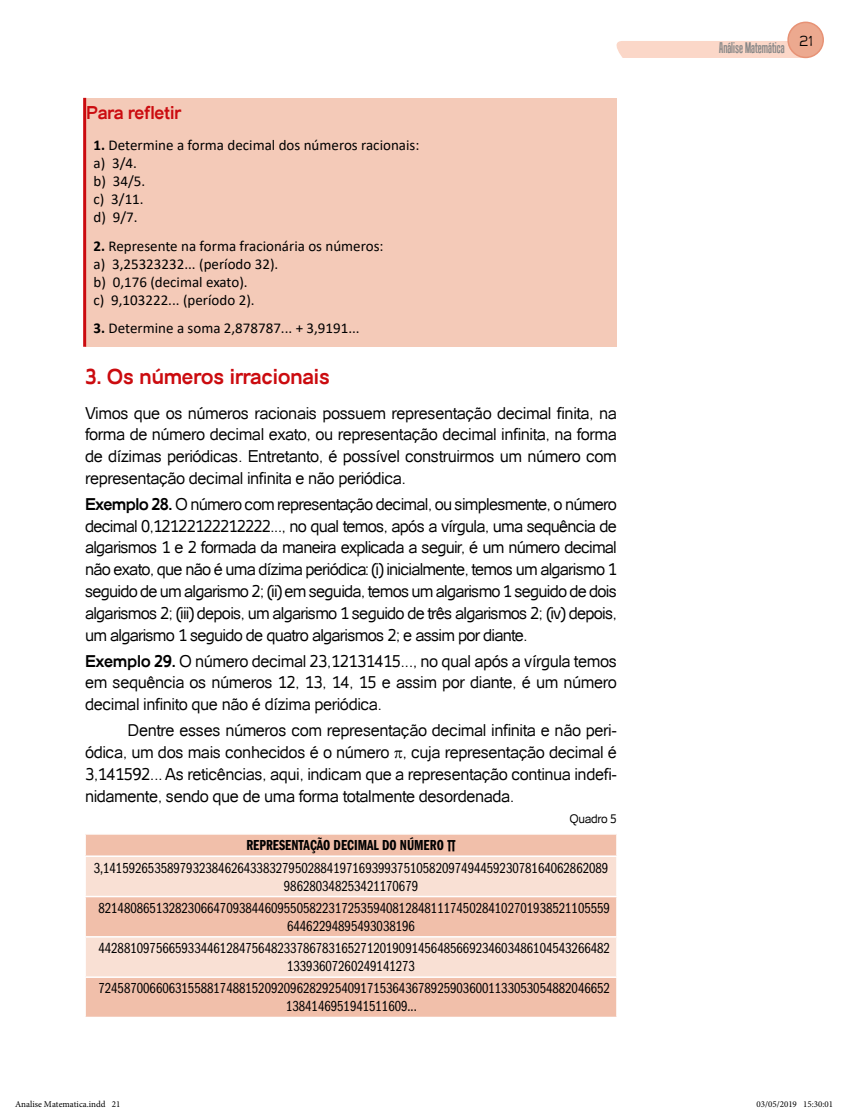
<style>
.page{position:relative;width:851px;height:1112px;background:#fff}
.page>*{position:absolute;margin:0;border:0;box-sizing:border-box;transform-origin:0 0}
.t1{font:700 21px "Catriel";letter-spacing:-.025em;color:#cb0b0f}
.t2{font:700 18px "Catriel";letter-spacing:-.025em;color:#cb0b0f}
.t3{font:16.5px/21.8px "Catriel";letter-spacing:-.03em;color:#000;text-align:justify}
.t4{font:15px/18px "ITC Franklin Gothic Std Bk Cp";color:#000;text-align:center}
.t5{font:15px/18px "Calibri";color:#000}
.t6{font:15px "ITC Franklin Gothic Std Dm Cp";color:#000}
.t7{font:15px "Tandelle";color:#878787}
.t8{font:12px "Catriel";letter-spacing:-.03em;color:#000}
.t9{font:9px "Minion Pro";color:#000}
.s1{font-weight:700}
</style>
<div class="page">
<div style="left:616px;top:41px;width:185px;height:17px;background:#fbd7c8"></div>
<div style="left:788px;top:22px;width:35px;height:35px;background:#eca98f;border-radius:50%"></div>
<div style="left:787px;top:22px;width:36px;height:36px;border:2px solid #e79275;border-radius:50%"></div>
<div style="left:85px;top:98px;width:531px;height:249px;background:#f4cab8"></div>
<hr style="left:83px;top:98px;width:3px;height:249px;background:#cb0b0f">
<div style="left:86px;top:834px;width:530px;height:182px;background:#f1bfaa"></div>
<svg style="left:86px;top:856px;width:530px;height:120px;background:#f6d5c7"></svg>
<svg style="left:616px;top:834px;width:1px;height:21px"></svg>
<hr style="left:84px;top:855px;width:533px;height:1px;background:#fff">
<hr style="left:84px;top:895px;width:533px;height:2px;background:#fff">
<hr style="left:84px;top:935px;width:533px;height:2px;background:#fff">
<hr style="left:84px;top:976px;width:533px;height:1px;background:#fff">
<p class="t2" style="left:86px;top:102px;width:97px">Para refletir</p>
<p class="t5" style="left:94px;top:136px;width:327px"><span class="s1">1.</span> Determine a forma decimal dos números racionais: a) 3/4.<br>b) 34/5.<br>c) 3/11.<br>d) 9/7.</p>
<p class="t5" style="left:94px;top:236px;width:291px"><span class="s1">2.</span> Represente na forma fracionária os números: a) 3,25323232... (período 32).<br>b) 0,176 (decimal exato).<br>c) 9,103222... (período 2).</p>
<p class="t5" style="left:94px;top:319px;width:267px"><span class="s1">3.</span> Determine a soma 2,878787... + 3,9191...</p>
<p class="t1" style="left:85px;top:364px;width:247px">3. Os números irracionais</p>
<p class="t3" style="left:85px;top:402px;width:533px">Vimos que os números racionais possuem representação decimal finita, na forma de número decimal exato, ou representação decimal infinita, na forma de dízimas periódicas. Entretanto, é possível construirmos um número com representação decimal infinita e não periódica.</p>
<p class="t3" style="left:85px;top:493px;width:533px"><span class="s1">Exemplo 28.</span> O número com representação decimal, ou simplesmente, o número decimal 0,12122122212222..., no qual temos, após a vírgula, uma sequência de algarismos 1 e 2 formada da maneira explicada a seguir, é um número decimal não exato, que não é uma dízima periódica: (i) inicialmente, temos um algarismo 1 seguido de um algarismo 2; (ii) em seguida, temos um algarismo 1 seguido de dois algarismos 2; (iii) depois, um algarismo 1 seguido de três algarismos 2; (iv) depois, um algarismo 1 seguido de quatro algarismos 2; e assim por diante.</p>
<p class="t3" style="left:85px;top:649px;width:533px"><span class="s1">Exemplo 29.</span> O número decimal 23,12131415..., no qual após a vírgula temos em sequência os números 12, 13, 14, 15 e assim por diante, é um número decimal infinito que não é dízima periódica.</p>
<p class="t3" style="left:85px;top:719px;width:533px;text-indent:43px">Dentre esses números com representação decimal infinita e não peri&shy;ódica, um dos mais conhecidos é o número , cuja representação decimal é 3,141592... As reticências, aqui, indicam que a representação continua indefi&shy;nidamente, sendo que de uma forma totalmente desordenada.</p>
<p class="t8" style="left:569px;top:811px;width:49px">Quadro 5</p>
<p class="t6" style="left:246px;top:836px;width:211px">REPRESENTAÇÃO DECIMAL DO NÚMERO Π</p>
<p class="t4" style="left:94px;top:858px;width:516px">3,1415926535897932384626433832795028841971693993751058209749445923078164062862089<br>986280348253421170679</p>
<p class="t4" style="left:98px;top:899px;width:513px">82148086513282306647093844609550582231725359408128481117450284102701938521105559<br>64462294895493038196</p>
<p class="t4" style="left:98px;top:939px;width:513px">44288109756659334461284756482337867831652712019091456485669234603486104543266482<br>13393607260249141273</p>
<p class="t4" style="left:98px;top:979px;width:513px">72458700660631558817488152092096282925409171536436789259036001133053054882046652<br>1384146951941511609...</p>
<p class="t7" style="left:719px;top:39px;width:95px">Análise Matemática <sup>21</sup></p>
<p class="t9" style="left:15px;top:1098px;width:107px">Analise Matematica.indd 21</p>
<p class="t9" style="left:756px;top:1098px;width:78px">03/05/2019 15:30:01</p>
</div>
